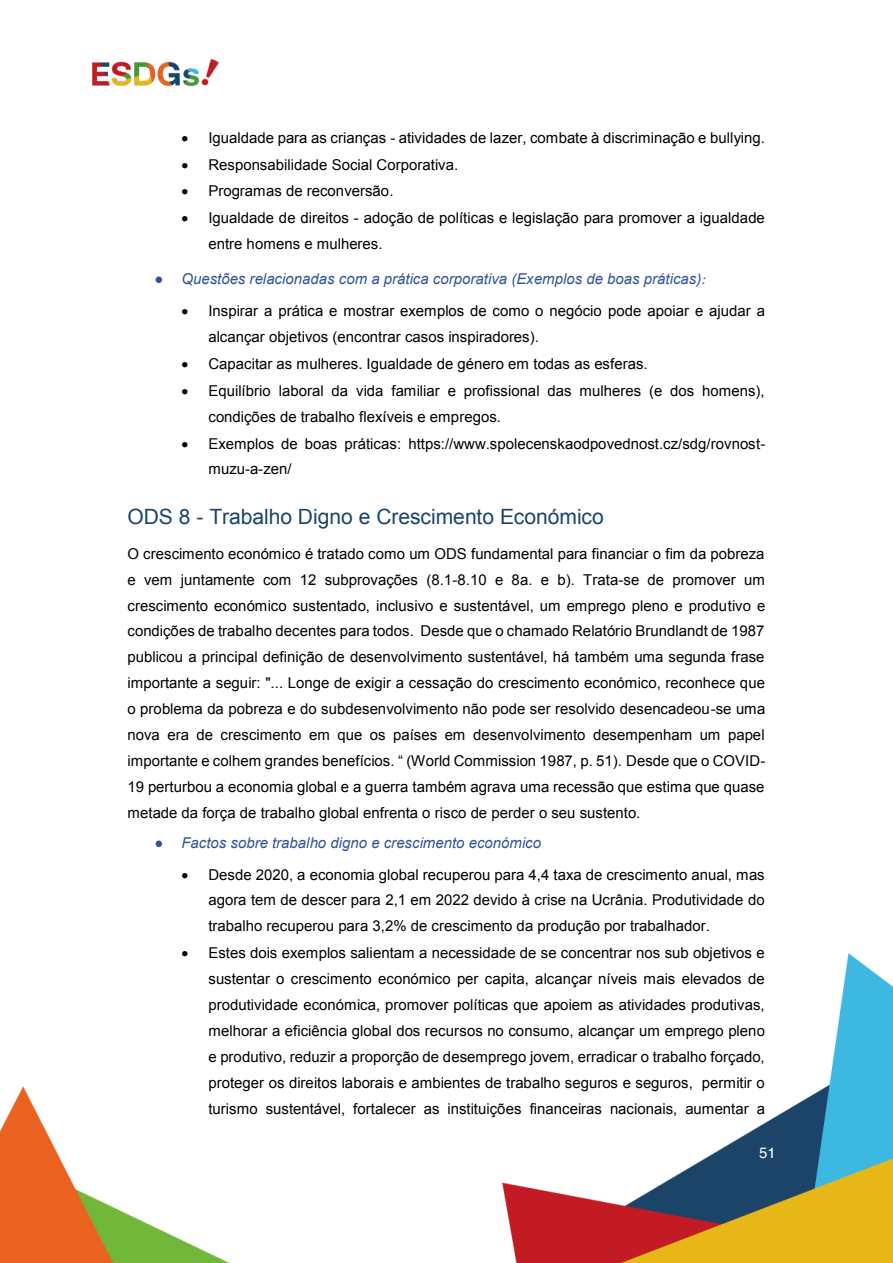
<style>
.page{position:relative;width:893px;height:1263px;background:#fff}
.page>*{position:absolute;margin:0;border:0;box-sizing:border-box;transform-origin:0 0}
.t1{font:21px "Arial";color:#1b4468}
.t2{font:15px/25.8px "Arial";color:#000}
.t3{font:italic 15px "Arial";color:#2f5496}
.t4{font:15px "Arial";color:#fff}
.t5{font:15px "Helvetica";color:#fff}
.s1{font-family:"Calibri";font-style:normal}
.s2{font-family:"Cambria"}
</style>
<div class="page">
<img style="left:0;top:953px;width:893px;height:310px">
<img style="left:92px;top:59px;width:127px;height:28px">
<div style="left:747px;top:1136px;width:33px;height:30px;background:#1b4468"></div>
<p class="t2" style="left:181px;top:125px;width:585px">• Igualdade para as crianças - atividades de lazer, combate à discriminação e bullying.</p>
<p class="t2" style="left:181px;top:152px;width:278px">• Responsabilidade Social Corporativa.</p>
<p class="t2" style="left:181px;top:178px;width:213px">• Programas de reconversão.</p>
<p class="t2" style="left:208px;top:205px;width:558px;text-indent:-27px">• Igualdade de direitos - adoção de políticas e legislação para promover a igualdade entre homens e mulheres.</p>
<p class="t3" style="left:154px;top:269px;width:553px"><span class="s1">●</span> Questões relacionadas com a prática corporativa (Exemplos de boas práticas)<span class="s2">:</span></p>
<p class="t2" style="left:208px;top:298px;width:558px;text-indent:-27px">• Inspirar a prática e mostrar exemplos de como o negócio pode apoiar e ajudar a alcançar objetivos (encontrar casos inspiradores).</p>
<p class="t2" style="left:181px;top:351px;width:468px">• Capacitar as mulheres. Igualdade de género em todas as esferas.</p>
<p class="t2" style="left:208px;top:378px;width:558px;text-indent:-27px">• Equilíbrio laboral da vida familiar e profissional das mulheres (e dos homens), condições de trabalho flexíveis e empregos.</p>
<p class="t2" style="left:208px;top:430px;width:558px;text-indent:-27px">• Exemplos de boas práticas: https://www.spolecenskaodpovednost.cz/sdg/rovnost&shy;muzu-a-zen/</p>
<h1 class="t1" style="left:127px;top:503px;width:478px">ODS 8 - Trabalho Digno e Crescimento Económico</h1>
<p class="t2" style="left:127px;top:541px;width:639px;text-align:justify">O crescimento económico é tratado como um ODS fundamental para financiar o fim da pobreza e vem juntamente com 12 subprovações (8.1-8.10 e 8a. e b). Trata-se de promover um crescimento económico sustentado, inclusivo e sustentável, um emprego pleno e produtivo e condições de trabalho decentes para todos. Desde que o chamado Relatório Brundlandt de 1987 publicou a principal definição de desenvolvimento sustentável, há também uma segunda frase importante a seguir: "... Longe de exigir a cessação do crescimento económico, reconhece que o problema da pobreza e do subdesenvolvimento não pode ser resolvido desencadeou-se uma nova era de crescimento em que os países em desenvolvimento desempenham um papel importante e colhem grandes benefícios. “ (World Commission 1987, p. 51). Desde que o COVID-19 perturbou a economia global e a guerra também agrava uma recessão que estima que quase metade da força de trabalho global enfrenta o risco de perder o seu sustento.</p>
<p class="t3" style="left:154px;top:833px;width:388px"><span class="s1">●</span> Factos sobre trabalho digno e crescimento económico</p>
<p class="t2" style="left:208px;top:862px;width:558px;text-align:justify;text-indent:-27px">• Desde 2020, a economia global recuperou para 4,4 taxa de crescimento anual, mas agora tem de descer para 2,1 em 2022 devido à crise na Ucrânia. Produtividade do trabalho recuperou para 3,2% de crescimento da produção por trabalhador.</p>
<p class="t2" style="left:208px;top:940px;width:558px;text-align:justify;text-indent:-27px">• Estes dois exemplos salientam a necessidade de se concentrar nos sub objetivos e sustentar o crescimento económico per capita, alcançar níveis mais elevados de produtividade económica, promover políticas que apoiem as atividades produtivas, melhorar a eficiência global dos recursos no consumo, alcançar um emprego pleno e produtivo, reduzir a proporção de desemprego jovem, erradicar o trabalho forçado, proteger os direitos laborais e ambientes de trabalho seguros e seguros, permitir o turismo sustentável, fortalecer as instituições financeiras nacionais, aumentar a</p>
<p class="t5" style="left:759px;top:1141px;width:18px">51</p>
<p class="t4" style="left:749px;top:1142px;width:18px">10</p>
</div>
